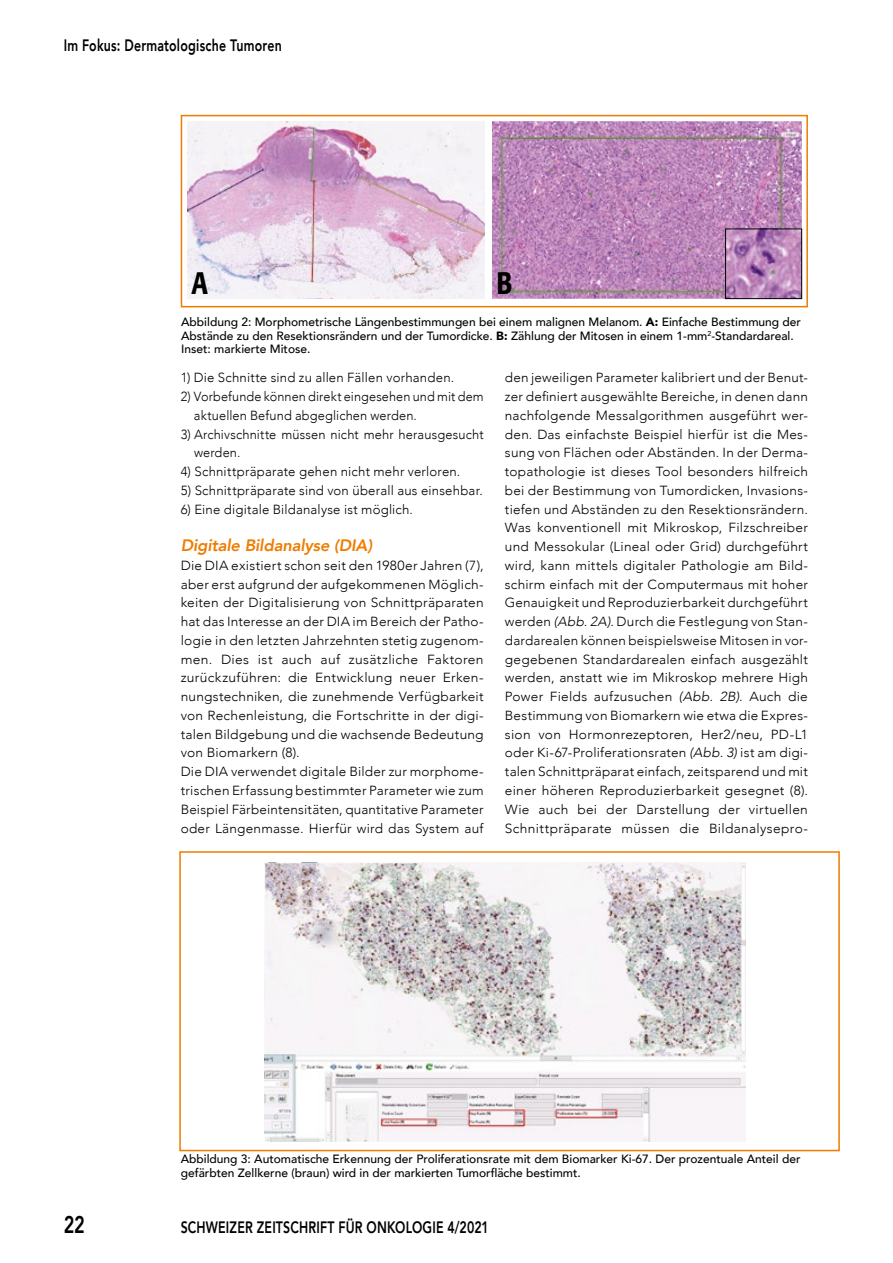
<style>
.page{position:relative;width:893px;height:1263px;background:#fff}
.page>*{position:absolute;margin:0;border:0;box-sizing:border-box;transform-origin:0 0}
.t1{font:500 30.75px "Formata";color:#000;scale:.8 1}
.t2{font:800 24px "Avenir";color:#000;scale:.75 1}
.t3{font:800 16.5px "Avenir";letter-spacing:.015em;color:#000;scale:.75 1}
.t4{font:italic 800 16.5px "Avenir";letter-spacing:-.01em;color:#ef7c00}
.t5{font:300 13.2px/18.8px "Avenir";letter-spacing:.015em;color:#000}
.t6{font:300 13.2px/18.8px "Avenir";letter-spacing:.015em;color:#000;scale:1.04 1}
.t7{font:300 13.2px/18.8px "Avenir";letter-spacing:.015em;color:#000;scale:.96 1}
.t8{font:500 12px/13.5px "Avenir";color:#000}
.s1{font-weight:900}
.s2{font-style:italic}
</style>
<div class="page">
<img style="left:264px;top:862px;width:481px;height:279px">
<div style="left:179px;top:851px;width:661px;height:300px;border:2px solid #ef7c00"></div>
<div style="left:181px;top:115px;width:627px;height:192px;border:2px solid #ef7c00"></div>
<img style="left:187px;top:121px;width:298px;height:178px">
<img style="left:492px;top:121px;width:310px;height:178px">
<img style="left:727px;top:231px;width:73px;height:66px">
<div style="left:725px;top:229px;width:77px;height:70px;border:1px solid #000"></div>
<p class="t3" style="left:64px;top:32px;width:292px">Im Fokus: Dermatologische Tumoren</p>
<h1 class="t1" style="left:192px;top:265px;width:22px">A</h1>
<h1 class="t1" style="left:496px;top:265px;width:21px">B</h1>
<p class="t8" style="left:181px;top:315px;width:621px">Abbildung 2: Morphometrische Längenbestimmungen bei einem malignen Melanom. <span class="s1">A:</span> Einfache Bestimmung der<br>Abstände zu den Resektionsrändern und der Tumordicke. <span class="s1">B:</span> Zählung der Mitosen in einem 1-mm<sup>2</sup>-Standardareal.<br>Inset: markierte Mitose.</p>
<p class="t5" style="left:181px;top:368px;width:275px">1) Die Schnitte sind zu allen Fällen vorhanden.</p>
<p class="t7" style="left:194px;top:387px;width:303px;text-indent:-13px">2) Vorbefunde können direkt eingesehen und mit dem aktuellen Befund abgeglichen werden.</p>
<p class="t5" style="left:194px;top:425px;width:291px;text-indent:-13px">3) Archivschnitte müssen nicht mehr herausgesucht werden.</p>
<p class="t5" style="left:181px;top:462px;width:281px">4) Schnittpräparate gehen nicht mehr verloren.</p>
<p class="t5" style="left:181px;top:481px;width:304px">5) Schnittpräparate sind von überall aus einsehbar.</p>
<p class="t5" style="left:181px;top:500px;width:234px">6) Eine digitale Bildanalyse ist möglich.</p>
<p class="t4" style="left:181px;top:536px;width:193px">Digitale Bildanalyse (DIA)</p>
<p class="t6" style="left:181px;top:556px;width:293px">Die DIA existiert schon seit den 1980er Jahren (7), aber erst aufgrund der aufgekommenen Möglich&shy;keiten der Digitalisierung von Schnittpräparaten hat das Interesse an der DIA im Bereich der Patho&shy;logie in den letzten Jahrzehnten stetig zugenom&shy;men. Dies ist auch auf zusätzliche Faktoren zurückzuführen: die Entwicklung neuer Erken&shy;nungstechniken, die zunehmende Verfügbarkeit von Rechenleistung, die Fortschritte in der digi&shy;talen Bildgebung und die wachsende Bedeutung von Biomarkern (8).<br>Die DIA verwendet digitale Bilder zur morphome&shy;trischen Erfassung bestimmter Parameter wie zum Beispiel Färbeintensitäten, quantitative Parameter oder Längenmasse. Hierfür wird das System auf</p>
<p class="t5" style="left:505px;top:368px;width:304px;text-align:justify">den jeweiligen Parameter kalibriert und der Benut&shy;zer definiert ausgewählte Bereiche, in denen dann nachfolgende Messalgorithmen ausgeführt wer&shy;den. Das einfachste Beispiel hierfür ist die Mes&shy;sung von Flächen oder Abständen. In der Derma&shy;topathologie ist dieses Tool besonders hilfreich bei der Bestimmung von Tumordicken, Invasions&shy;tiefen und Abständen zu den Resektionsrändern.<br>Was konventionell mit Mikroskop, Filzschreiber und Messokular (Lineal oder Grid) durchgeführt wird, kann mittels digitaler Pathologie am Bild&shy;schirm einfach mit der Computermaus mit hoher Genauigkeit und Reproduzierbarkeit durchgeführt werden <span class="s2">(Abb. 2A)</span>. Durch die Festlegung von Stan&shy;dardarealen können beispielsweise Mitosen in vor&shy;gegebenen Standardarealen einfach ausgezählt werden, anstatt wie im Mikroskop mehrere High Power Fields aufzusuchen <span class="s2">(Abb. 2B)</span>. Auch die Bestimmung von Biomarkern wie etwa die Expres&shy;sion von Hormonrezeptoren, Her2/neu, PD-L1 oder Ki-67-Proliferationsraten <span class="s2">(Abb. 3)</span> ist am digi&shy;talen Schnittpräparat einfach, zeitsparend und mit einer höheren Reproduzierbarkeit gesegnet (8).<br>Wie auch bei der Darstellung der virtuellen Schnittpräparate müssen die Bildanalysepro-</p>
<p class="t8" style="left:181px;top:1152px;width:621px">Abbildung 3: Automatische Erkennung der Proliferationsrate mit dem Biomarker Ki-67. Der prozentuale Anteil der gefärbten Zellkerne (braun) wird in der markierten Tumorfläche bestimmt.</p>
<h2 class="t2" style="left:64px;top:1206px;width:30px">22</h2>
<p class="t3" style="left:181px;top:1214px;width:412px">SCHWEIZER ZEITSCHRIFT FÜR ONKOLOGIE 4/2021</p>
</div>
